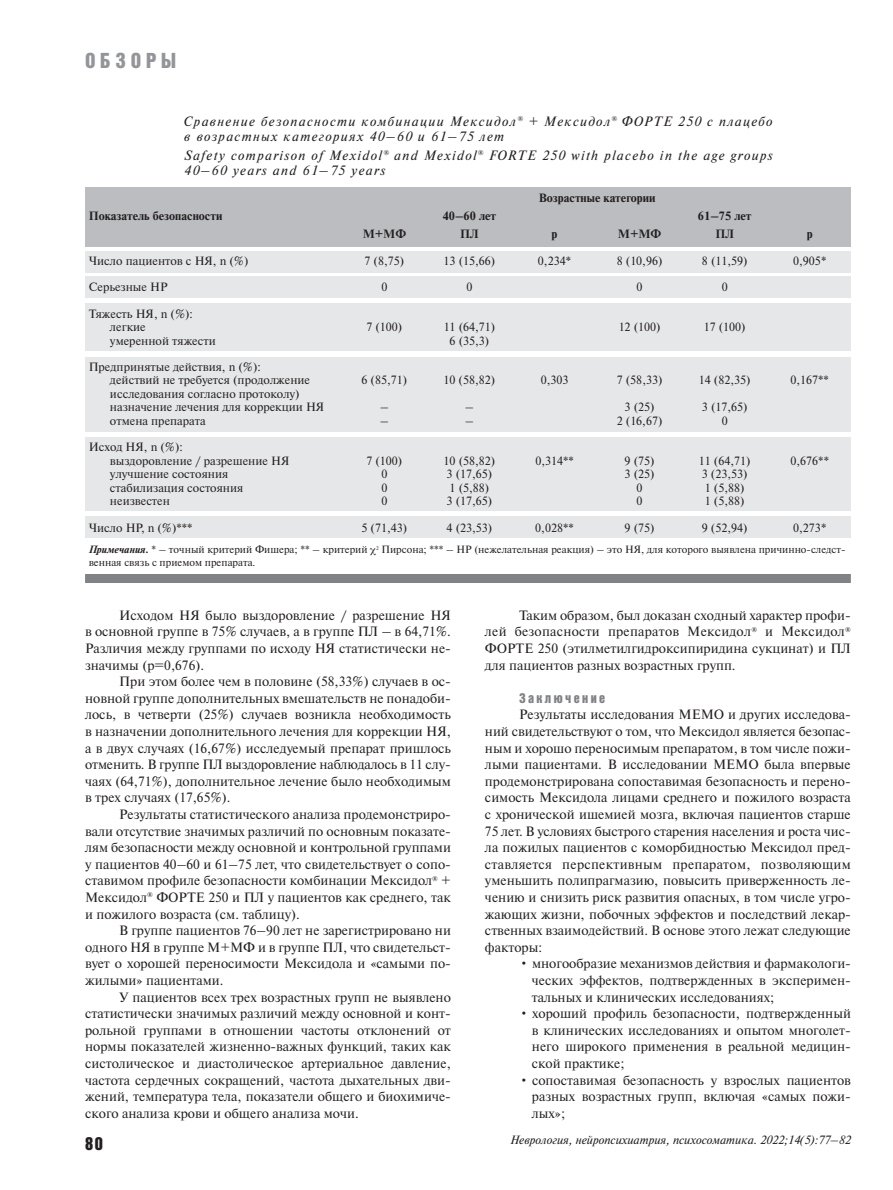
<style>
.page{position:relative;width:893px;height:1190px;background:#fff}
.page>*{position:absolute;margin:0;border:0;box-sizing:border-box;transform-origin:0 0}
.t1{font:21px "Bastion Kontrast";letter-spacing:.225em;color:#939598}
.t2{font:18px "Bastion Kontrast";color:#231f20}
.t3{font:13.5px/16.6px "Newton C";color:#231f20;text-align:justify}
.t4{font:italic 13.5px/15px "Newton C";letter-spacing:.1em;color:#231f20}
.t5{font:13.5px "Bastion Kontrast";letter-spacing:.18em;color:#808285}
.t6{font:12px/13.5px "Newton C";color:#231f20}
.t7{font:700 12px "Newton C";color:#231f20}
.t8{font:italic 12px "Newton C";color:#231f20}
.t9{font:10.5px/12.6px "Newton C";color:#231f20}
.s1{font-weight:700;font-style:italic}
</style>
<div class="page">
<div style="left:85px;top:251px;width:765px;height:21px;background:#e6e7e8"></div>
<div style="left:85px;top:437px;width:765px;height:74px;background:#e6e7e8"></div>
<div style="left:85px;top:303px;width:765px;height:48px;background:#e6e7e8"></div>
<div style="left:85px;top:357px;width:765px;height:75px;background:#e6e7e8"></div>
<div style="left:85px;top:276px;width:765px;height:22px;background:#e6e7e8"></div>
<div style="left:85px;top:516px;width:765px;height:21px;background:#e6e7e8"></div>
<div style="left:85px;top:187px;width:765px;height:60px;background:#bbbdc0"></div>
<div style="left:85px;top:574px;width:765px;height:9px;background:#808285"></div>
<h1 class="t1" style="left:85px;top:53px;width:93px">ОБЗОРЫ</h1>
<p class="t4" style="left:184px;top:115px;width:590px">Сравнение безопасности комбинации Мексидол<sup>®</sup> + Мексидол<sup>®</sup> ФОРТЕ 250 с плацебо в возрастных категориях 40–60 и 61–75 лет</p>
<p class="t4" style="left:184px;top:149px;width:590px">Safety comparison of Mexidol<sup>®</sup> and Mexidol<sup>®</sup> FORTE 250 with placebo in the age groups<br>40–60 years and 61–75 years</p>
<p class="t7" style="left:538px;top:193px;width:118px">Возрастные категории</p>
<p class="t7" style="left:89px;top:211px;width:135px">Показатель безопасности</p>
<p class="t7" style="left:443px;top:211px;width:55px">40–60 лет</p>
<p class="t7" style="left:698px;top:211px;width:55px">61–75 лет</p>
<p class="t7" style="left:362px;top:229px;width:45px">М+МФ</p>
<p class="t7" style="left:460px;top:229px;width:20px">ПЛ</p>
<p class="t7" style="left:551px;top:229px;width:7px">р</p>
<p class="t7" style="left:618px;top:229px;width:45px">М+МФ</p>
<p class="t7" style="left:715px;top:229px;width:20px">ПЛ</p>
<p class="t7" style="left:806px;top:229px;width:7px">р</p>
<p class="t6" style="left:89px;top:255px;width:161px">Число пациентов с НЯ, n (%)</p>
<p class="t6" style="left:364px;top:255px;width:41px">7 (8,75)</p>
<p class="t6" style="left:443px;top:255px;width:53px">13 (15,66)</p>
<p class="t6" style="left:538px;top:255px;width:35px">0,234*</p>
<p class="t6" style="left:616px;top:255px;width:47px">8 (10,96)</p>
<p class="t6" style="left:702px;top:255px;width:47px">8 (11,59)</p>
<p class="t6" style="left:793px;top:255px;width:35px">0,905*</p>
<p class="t6" style="left:89px;top:281px;width:80px">Серьезные НР</p>
<p class="t6" style="left:381px;top:281px;width:8px">0</p>
<p class="t6" style="left:466px;top:281px;width:8px">0</p>
<p class="t6" style="left:636px;top:281px;width:8px">0</p>
<p class="t6" style="left:721px;top:281px;width:8px">0</p>
<p class="t6" style="left:110px;top:308px;width:84px;text-indent:-21px">Тяжесть НЯ, n (%): легкие</p>
<p class="t6" style="left:366px;top:321px;width:37px">7 (100)</p>
<p class="t6" style="left:443px;top:321px;width:53px">11 (64,71)</p>
<p class="t6" style="left:618px;top:321px;width:43px">12 (100)</p>
<p class="t6" style="left:703px;top:321px;width:43px">17 (100)</p>
<p class="t6" style="left:110px;top:335px;width:107px">умеренной тяжести</p>
<p class="t6" style="left:449px;top:335px;width:41px">6 (35,3)</p>
<p class="t6" style="left:110px;top:361px;width:202px;text-indent:-21px">Предпринятые действия, n (%): действий не требуется (продолжение</p>
<p class="t6" style="left:361px;top:374px;width:47px">6 (85,71)</p>
<p class="t6" style="left:443px;top:374px;width:53px">10 (58,82)</p>
<p class="t6" style="left:540px;top:374px;width:29px">0,303</p>
<p class="t6" style="left:616px;top:374px;width:47px">7 (58,33)</p>
<p class="t6" style="left:698px;top:374px;width:53px">14 (82,35)</p>
<p class="t6" style="left:790px;top:374px;width:40px">0,167**</p>
<p class="t6" style="left:110px;top:388px;width:216px">исследования согласно протоколу) назначение лечения для коррекции НЯ</p>
<p class="t6" style="left:380px;top:401px;width:10px">–</p>
<p class="t6" style="left:465px;top:401px;width:10px">–</p>
<p class="t6" style="left:624px;top:401px;width:32px">3 (25)</p>
<p class="t6" style="left:702px;top:401px;width:47px">3 (17,65)</p>
<p class="t6" style="left:110px;top:415px;width:97px">отмена препарата</p>
<p class="t6" style="left:380px;top:415px;width:10px">–</p>
<p class="t6" style="left:465px;top:415px;width:10px">–</p>
<p class="t6" style="left:616px;top:415px;width:47px">2 (16,67)</p>
<p class="t6" style="left:721px;top:415px;width:8px">0</p>
<p class="t6" style="left:110px;top:441px;width:181px;text-indent:-21px">Исход НЯ, n (%):<br>выздоровление / разрешение НЯ</p>
<p class="t6" style="left:366px;top:455px;width:37px">7 (100)</p>
<p class="t6" style="left:443px;top:455px;width:53px">10 (58,82)</p>
<p class="t6" style="left:535px;top:455px;width:40px">0,314**</p>
<p class="t6" style="left:624px;top:455px;width:31px">9 (75)</p>
<p class="t6" style="left:699px;top:455px;width:53px">11 (64,71)</p>
<p class="t6" style="left:790px;top:455px;width:40px">0,676**</p>
<p class="t6" style="left:110px;top:468px;width:120px">улучшение состояния</p>
<p class="t6" style="left:381px;top:468px;width:8px">0</p>
<p class="t6" style="left:446px;top:468px;width:47px">3 (17,65)</p>
<p class="t6" style="left:624px;top:468px;width:32px">3 (25)</p>
<p class="t6" style="left:701px;top:468px;width:47px">3 (23,53)</p>
<p class="t6" style="left:110px;top:482px;width:135px">стабилизация состояния</p>
<p class="t6" style="left:381px;top:482px;width:8px">0</p>
<p class="t6" style="left:449px;top:482px;width:41px">1 (5,88)</p>
<p class="t6" style="left:636px;top:482px;width:8px">0</p>
<p class="t6" style="left:705px;top:482px;width:41px">1 (5,88)</p>
<p class="t6" style="left:110px;top:495px;width:62px">неизвестен</p>
<p class="t6" style="left:381px;top:495px;width:8px">0</p>
<p class="t6" style="left:446px;top:495px;width:47px">3 (17,65)</p>
<p class="t6" style="left:636px;top:495px;width:8px">0</p>
<p class="t6" style="left:705px;top:495px;width:41px">1 (5,88)</p>
<p class="t6" style="left:89px;top:521px;width:105px">Число НР, n (%)***</p>
<p class="t6" style="left:361px;top:521px;width:47px">5 (71,43)</p>
<p class="t6" style="left:446px;top:521px;width:47px">4 (23,53)</p>
<p class="t6" style="left:535px;top:521px;width:40px">0,028**</p>
<p class="t6" style="left:624px;top:521px;width:31px">9 (75)</p>
<p class="t6" style="left:701px;top:521px;width:47px">9 (52,94)</p>
<p class="t6" style="left:793px;top:521px;width:35px">0,273*</p>
<p class="t9" style="left:89px;top:544px;width:758px"><span class="s1">Примечания.</span> * – точный критерий Фишера; ** – критерий <sup>2</sup> Пирсона; *** – НР (нежелательная реакция) – это НЯ, для которого выявлена причинно-следст&shy;венная связь с приемом препарата.</p>
<p class="t3" style="left:85px;top:608px;width:367px;text-indent:34px">Исходом НЯ было выздоровление / разрешение НЯ в основной группе в 75% случаев, а в группе ПЛ – в 64,71%.<br>Различия между группами по исходу НЯ статистически не&shy;значимы (p=0,676).</p>
<p class="t3" style="left:85px;top:674px;width:367px;text-indent:34px">При этом более чем в половине (58,33%) случаев в ос&shy;новной группе дополнительных вмешательств не понадоби&shy;лось, в четверти (25%) случаев возникла необходимость в назначении дополнительного лечения для коррекции НЯ, а в двух случаях (16,67%) исследуемый препарат пришлось отменить. В группе ПЛ выздоровление наблюдалось в 11 слу&shy;чаях (64,71%), дополнительное лечение было необходимым в трех случаях (17,65%).</p>
<p class="t3" style="left:85px;top:807px;width:367px;text-indent:34px">Результаты статистического анализа продемонстриро&shy;вали отсутствие значимых различий по основным показате&shy;лям безопасности между основной и контрольной группами у пациентов 40–60 и 61–75 лет, что свидетельствует о сопо&shy;ставимом профиле безопасности комбинации Мексидол<sup>®</sup> + Мексидол<sup>®</sup> ФОРТЕ 250 и ПЛ у пациентов как среднего, так и пожилого возраста (см. таблицу).</p>
<p class="t3" style="left:85px;top:923px;width:367px;text-indent:34px">В группе пациентов 76–90 лет не зарегистрировано ни одного НЯ в группе М+МФ и в группе ПЛ, что свидетельст&shy;вует о хорошей переносимости Мексидола и «самыми по&shy;жилыми» пациентами.</p>
<p class="t3" style="left:85px;top:989px;width:367px;text-indent:34px">У пациентов всех трех возрастных групп не выявлено статистически значимых различий между основной и конт&shy;рольной группами в отношении частоты отклонений от нормы показателей жизненно-важных функций, таких как систолическое и диастолическое артериальное давление, частота сердечных сокращений, частота дыхательных дви&shy;жений, температура тела, показатели общего и биохимиче&shy;ского анализа крови и общего анализа мочи.</p>
<p class="t3" style="left:485px;top:608px;width:367px;text-indent:34px">Таким образом, был доказан сходный характер профи&shy;лей безопасности препаратов Мексидол<sup>®</sup> и Мексидол<sup>® </sup>ФОРТЕ 250 (этилметилгидроксипиридина сукцинат) и ПЛ для пациентов разных возрастных групп.</p>
<p class="t5" style="left:519px;top:693px;width:88px">Заключение</p>
<p class="t3" style="left:485px;top:707px;width:367px;text-indent:34px">Результаты исследования МЕМО и других исследова&shy;ний свидетельствуют о том, что Мексидол является безопас&shy;ным и хорошо переносимым препаратом, в том числе пожи&shy;лыми пациентами. В исследовании МЕМО была впервые продемонстрирована сопоставимая безопасность и перено&shy;симость Мексидола лицами среднего и пожилого возраста с хронической ишемией мозга, включая пациентов старше 75 лет. В условиях быстрого старения населения и роста чис&shy;ла пожилых пациентов с коморбидностью Мексидол пред&shy;ставляется перспективным препаратом, позволяющим уменьшить полипрагмазию, повысить приверженность ле&shy;чению и снизить риск развития опасных, в том числе угро&shy;жающих жизни, побочных эффектов и последствий лекар&shy;ственных взаимодействий. В основе этого лежат следующие факторы:</p>
<p class="t3" style="left:532px;top:956px;width:320px;text-indent:-13px">• многообразие механизмов действия и фармакологи&shy;ческих эффектов, подтвержденных в эксперимен&shy;тальных и клинических исследованиях;</p>
<p class="t3" style="left:532px;top:1006px;width:320px;text-indent:-13px">• хороший профиль безопасности, подтвержденный в клинических исследованиях и опытом многолет&shy;него широкого применения в реальной медицин&shy;ской практике;</p>
<p class="t3" style="left:532px;top:1072px;width:320px;text-indent:-13px">• сопоставимая безопасность у взрослых пациентов разных возрастных групп, включая «самых пожи&shy;лых»;</p>
<h2 class="t2" style="left:85px;top:1137px;width:19px">80</h2>
<p class="t8" style="left:510px;top:1135px;width:342px">Неврология, нейропсихиатрия, психосоматика. 2022;14(5):77–82</p>
</div>
